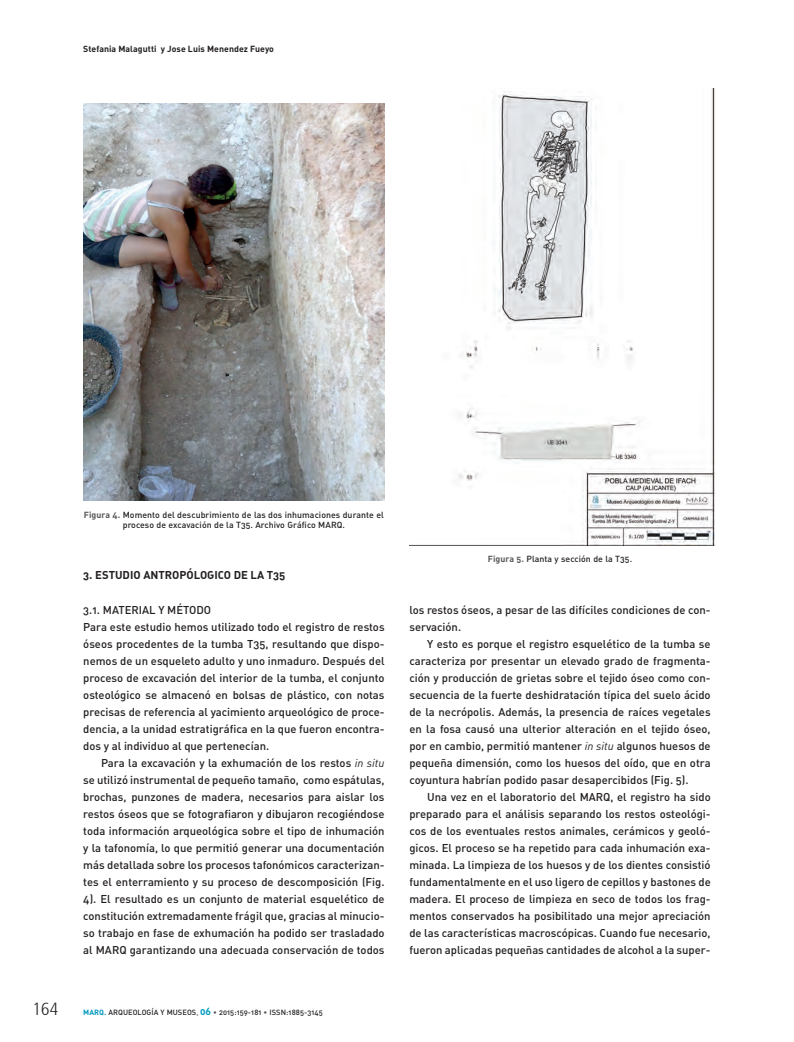
<style>
.page{position:relative;width:794px;height:1042px;background:#fff}
.page>*{position:absolute;margin:0;border:0;box-sizing:border-box;transform-origin:0 0}
.t1{font:300 condensed 17.5px "Frutiger 47";color:#231f20}
.t2{font:11.25px "DIN Medium Alternate";color:#231f20}
.t3{font:11.25px "DIN Bold Alternate";color:#231f20}
.t4{font:8.75px/10px "DIN Medium Alternate";letter-spacing:.005em;color:#231f20;text-align:center}
.t5{font:8.75px "DIN Bold Alternate";letter-spacing:.005em;color:#231f20}
.t6{font:7.5px "DIN Medium Alternate";letter-spacing:.005em;color:#231f20}
.s1{font-family:"DIN Bold Alternate";color:#57585a}
.s2{font-family:"DIN Regular Italic Alt"}
.s3{font-family:"DIN Bold Alternate";color:#009bbd}
.s4{color:#57585a}
.s5{font-family:"DIN Bold Alternate";font-size:10px;color:#009bbd}
</style>
<div class="page">
<img style="left:83px;top:103px;width:301px;height:397px">
<img style="left:409px;top:89px;width:307px;height:456px">
<p class="t5" style="left:83px;top:43px;width:192px">Stefania Malagutti y Jose Luis Menendez Fueyo</p>
<p class="t4" style="left:84px;top:509px;width:301px"><span class="s1">Figura 4.</span> Momento del descubrimiento de las dos inhumaciones durante el proceso de excavación de la T35. Archivo Gráfico MARQ.</p>
<p class="t3" style="left:83px;top:568px;width:204px">3. ESTUDIO ANTROPÓLOGICO DE LA T35</p>
<p class="t2" style="left:83px;top:602px;width:129px">3.1. MATERIAL Y MÉTODO</p>
<p class="t2" style="left:83px;top:619px;width:303px">Para este estudio hemos utilizado todo el registro de restos</p>
<p class="t2" style="left:83px;top:636px;width:303px">óseos procedentes de la tumba T35, resultando que dispo-</p>
<p class="t2" style="left:83px;top:653px;width:303px">nemos de un esqueleto adulto y uno inmaduro. Después del</p>
<p class="t2" style="left:83px;top:670px;width:303px">proceso de excavación del interior de la tumba, el conjunto</p>
<p class="t2" style="left:83px;top:687px;width:303px">osteológico se almacenó en bolsas de plástico, con notas</p>
<p class="t2" style="left:83px;top:704px;width:303px">precisas de referencia al yacimiento arqueológico de proce-</p>
<p class="t2" style="left:83px;top:721px;width:303px">dencia, a la unidad estratigráfica en la que fueron encontra-</p>
<p class="t2" style="left:83px;top:738px;width:187px">dos y al individuo al que pertenecían.</p>
<p class="t2" style="left:101px;top:755px;width:285px">Para la excavación y la exhumación de los restos <span class="s2">in situ</span></p>
<p class="t2" style="left:83px;top:772px;width:303px">se utilizó instrumental de pequeño tamaño, como espátulas,</p>
<p class="t2" style="left:83px;top:789px;width:303px">brochas, punzones de madera, necesarios para aislar los</p>
<p class="t2" style="left:83px;top:806px;width:303px">restos óseos que se fotografiaron y dibujaron recogiéndose</p>
<p class="t2" style="left:83px;top:823px;width:303px">toda información arqueológica sobre el tipo de inhumación</p>
<p class="t2" style="left:83px;top:840px;width:303px">y la tafonomía, lo que permitió generar una documentación</p>
<p class="t2" style="left:83px;top:857px;width:303px">más detallada sobre los procesos tafonómicos caracterizan-</p>
<p class="t2" style="left:83px;top:874px;width:303px">tes el enterramiento y su proceso de descomposición (Fig.</p>
<p class="t2" style="left:83px;top:891px;width:303px">4). El resultado es un conjunto de material esquelético de</p>
<p class="t2" style="left:83px;top:908px;width:303px">constitución extremadamente frágil que, gracias al minucio-</p>
<p class="t2" style="left:83px;top:925px;width:303px">so trabajo en fase de exhumación ha podido ser trasladado</p>
<p class="t2" style="left:83px;top:942px;width:303px">al MARQ garantizando una adecuada conservación de todos</p>
<p class="t1" style="left:33px;top:999px;width:27px">164</p>
<p class="t6" style="left:83px;top:1007px;width:241px"><span class="s3">MARQ.</span> ARQUEOLOGÍA Y MUSEOS<span class="s4">,</span> <span class="s5">06</span> <span class="s4">•</span> 2015:159-181 <span class="s4">•</span> ISSN:1885-3145</p>
<p class="t4" style="left:488px;top:554px;width:146px"><span class="s1">Figura 5.</span> Planta y sección de la T35.</p>
<p class="t2" style="left:409px;top:602px;width:303px">los restos óseos, a pesar de las difíciles condiciones de con-</p>
<p class="t2" style="left:409px;top:619px;width:53px">servación.</p>
<p class="t2" style="left:427px;top:636px;width:285px">Y esto es porque el registro esquelético de la tumba se</p>
<p class="t2" style="left:409px;top:653px;width:303px">caracteriza por presentar un elevado grado de fragmenta-</p>
<p class="t2" style="left:409px;top:670px;width:303px">ción y producción de grietas sobre el tejido óseo como con-</p>
<p class="t2" style="left:409px;top:687px;width:303px">secuencia de la fuerte deshidratación típica del suelo ácido</p>
<p class="t2" style="left:409px;top:704px;width:303px">de la necrópolis. Además, la presencia de raíces vegetales</p>
<p class="t2" style="left:409px;top:721px;width:303px">en la fosa causó una ulterior alteración en el tejido óseo,</p>
<p class="t2" style="left:409px;top:738px;width:303px">por en cambio, permitió mantener <span class="s2">in situ</span> algunos huesos de</p>
<p class="t2" style="left:409px;top:755px;width:303px">pequeña dimensión, como los huesos del oído, que en otra</p>
<p class="t2" style="left:409px;top:772px;width:281px">coyuntura habrían podido pasar desapercibidos (Fig. 5).</p>
<p class="t2" style="left:427px;top:789px;width:285px">Una vez en el laboratorio del MARQ, el registro ha sido</p>
<p class="t2" style="left:409px;top:806px;width:303px">preparado para el análisis separando los restos osteológi-</p>
<p class="t2" style="left:409px;top:823px;width:303px">cos de los eventuales restos animales, cerámicos y geoló-</p>
<p class="t2" style="left:409px;top:840px;width:303px">gicos. El proceso se ha repetido para cada inhumación exa-</p>
<p class="t2" style="left:409px;top:857px;width:303px">minada. La limpieza de los huesos y de los dientes consistió</p>
<p class="t2" style="left:409px;top:874px;width:303px">fundamentalmente en el uso ligero de cepillos y bastones de</p>
<p class="t2" style="left:409px;top:891px;width:303px">madera. El proceso de limpieza en seco de todos los frag-</p>
<p class="t2" style="left:409px;top:908px;width:303px">mentos conservados ha posibilitado una mejor apreciación</p>
<p class="t2" style="left:409px;top:925px;width:303px">de las características macroscópicas. Cuando fue necesario,</p>
<p class="t2" style="left:409px;top:942px;width:303px">fueron aplicadas pequeñas cantidades de alcohol a la super-</p>
</div>
